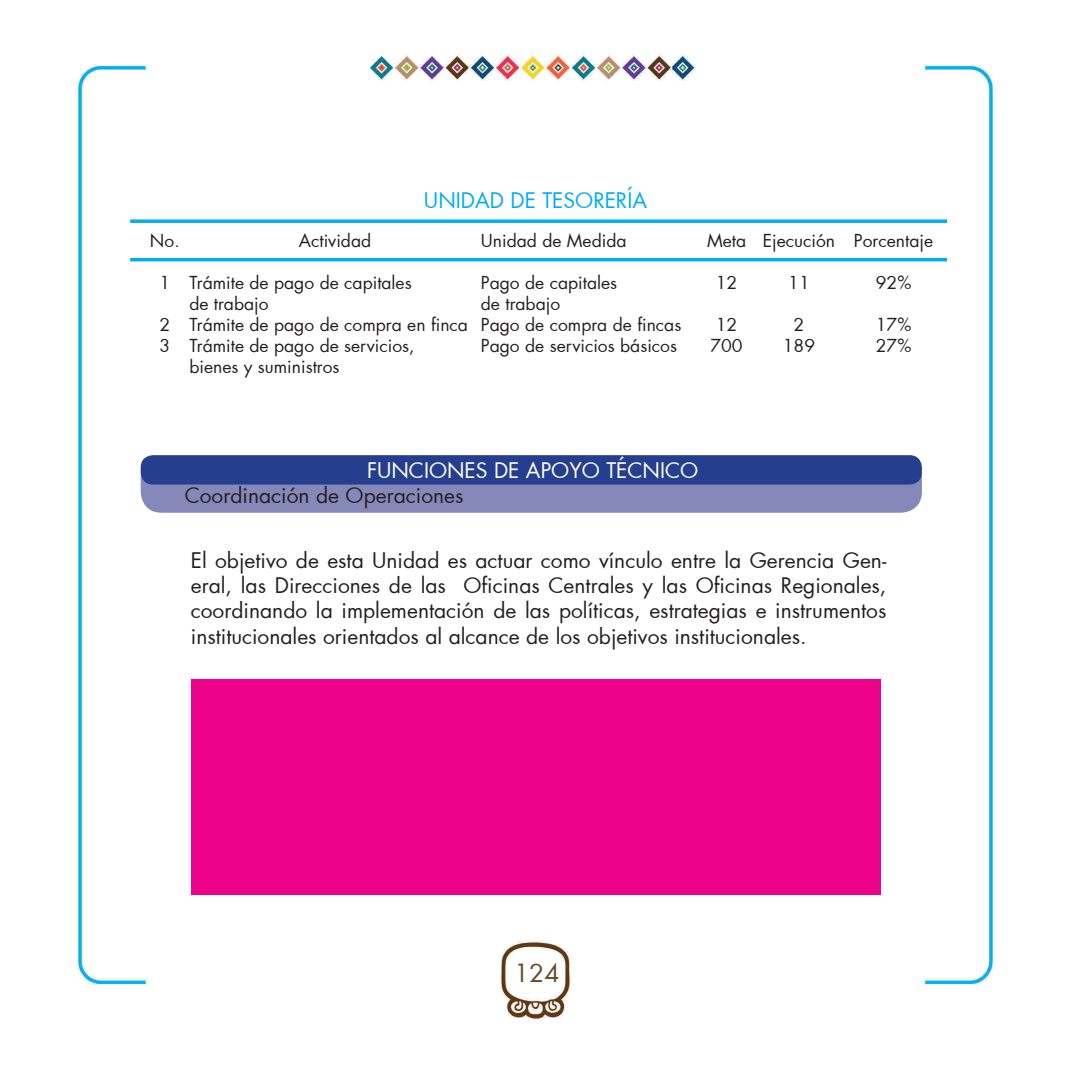
<style>
.page{position:relative;width:1071px;height:1071px;background:#fff}
.page>*{position:absolute;margin:0;border:0;box-sizing:border-box;transform-origin:0 0}
.t1{font:24.5px "Futura";color:#6d4925}
.t2{font:21px/25.2px "Futura";color:#231f20;text-align:justify}
.t3{font:21px "Futura";color:#fff}
.t4{font:21px "Futura";color:#00aeef}
.t5{font:17.5px "Futura";color:#231f20}
</style>
<div class="page">
<img style="left:77px;top:53px;width:918px;height:968px">
<hr style="left:130px;top:258px;width:817px;height:3px;background:#00aeef">
<svg style="left:130px;top:219px;width:817px;height:4px;background:#1fb7f0"></svg>
<div style="left:141px;top:457px;width:781px;height:56px;background:#8688ba;border-radius:21px"></div>
<div style="left:141px;top:455px;width:781px;height:30px;background:#253f8e;border-radius:12px"></div>
<div style="left:191px;top:680px;width:689px;height:215px;background:#ed028c"></div>
<p class="t5" style="left:150px;top:229px;width:31px">No.</p>
<p class="t5" style="left:159px;top:271px;width:12px">1</p>
<p class="t5" style="left:159px;top:313px;width:12px">2</p>
<p class="t5" style="left:159px;top:334px;width:12px">3</p>
<p class="t4" style="left:424px;top:186px;width:225px">UNIDAD DE TESORERÍA</p>
<p class="t5" style="left:299px;top:229px;width:74px">Actividad</p>
<p class="t5" style="left:189px;top:271px;width:224px">Trámite de pago de capitales</p>
<p class="t5" style="left:189px;top:292px;width:81px">de trabajo</p>
<p class="t5" style="left:189px;top:313px;width:280px">Trámite de pago de compra en finca</p>
<p class="t5" style="left:189px;top:334px;width:227px">Trámite de pago de servicios,</p>
<p class="t5" style="left:189px;top:355px;width:152px">bienes y suministros</p>
<p class="t5" style="left:481px;top:229px;width:147px">Unidad de Medida</p>
<p class="t5" style="left:481px;top:271px;width:138px">Pago de capitales</p>
<p class="t5" style="left:481px;top:292px;width:81px">de trabajo</p>
<p class="t5" style="left:481px;top:313px;width:202px">Pago de compra de fincas</p>
<p class="t5" style="left:481px;top:334px;width:198px">Pago de servicios básicos</p>
<p class="t5" style="left:707px;top:229px;width:41px">Meta</p>
<p class="t5" style="left:716px;top:271px;width:23px">12</p>
<p class="t5" style="left:716px;top:313px;width:23px">12</p>
<p class="t5" style="left:710px;top:334px;width:34px">700</p>
<p class="t5" style="left:763px;top:229px;width:74px">Ejecución</p>
<p class="t5" style="left:788px;top:271px;width:23px">11</p>
<p class="t5" style="left:794px;top:313px;width:12px">2</p>
<p class="t5" style="left:783px;top:334px;width:34px">189</p>
<p class="t5" style="left:854px;top:229px;width:81px">Porcentaje</p>
<p class="t5" style="left:876px;top:271px;width:37px">92%</p>
<p class="t5" style="left:876px;top:313px;width:37px">17%</p>
<p class="t5" style="left:876px;top:334px;width:37px">27%</p>
<p class="t3" style="left:367px;top:456px;width:333px">FUNCIONES DE APOYO TÉCNICO</p>
<p class="t2" style="left:185px;top:483px;width:280px">Coordinación de Operaciones</p>
<p class="t2" style="left:191px;top:547px;width:697px">El objetivo de esta Unidad es actuar como vínculo entre la Gerencia Gen&shy;eral, las Direcciones de las Oficinas Centrales y las Oficinas Regionales, coordinando la implementación de las políticas, estrategias e instrumentos institucionales orientados al alcance de los objetivos institucionales.</p>
<p class="t1" style="left:514px;top:956px;width:47px">124</p>
</div>
